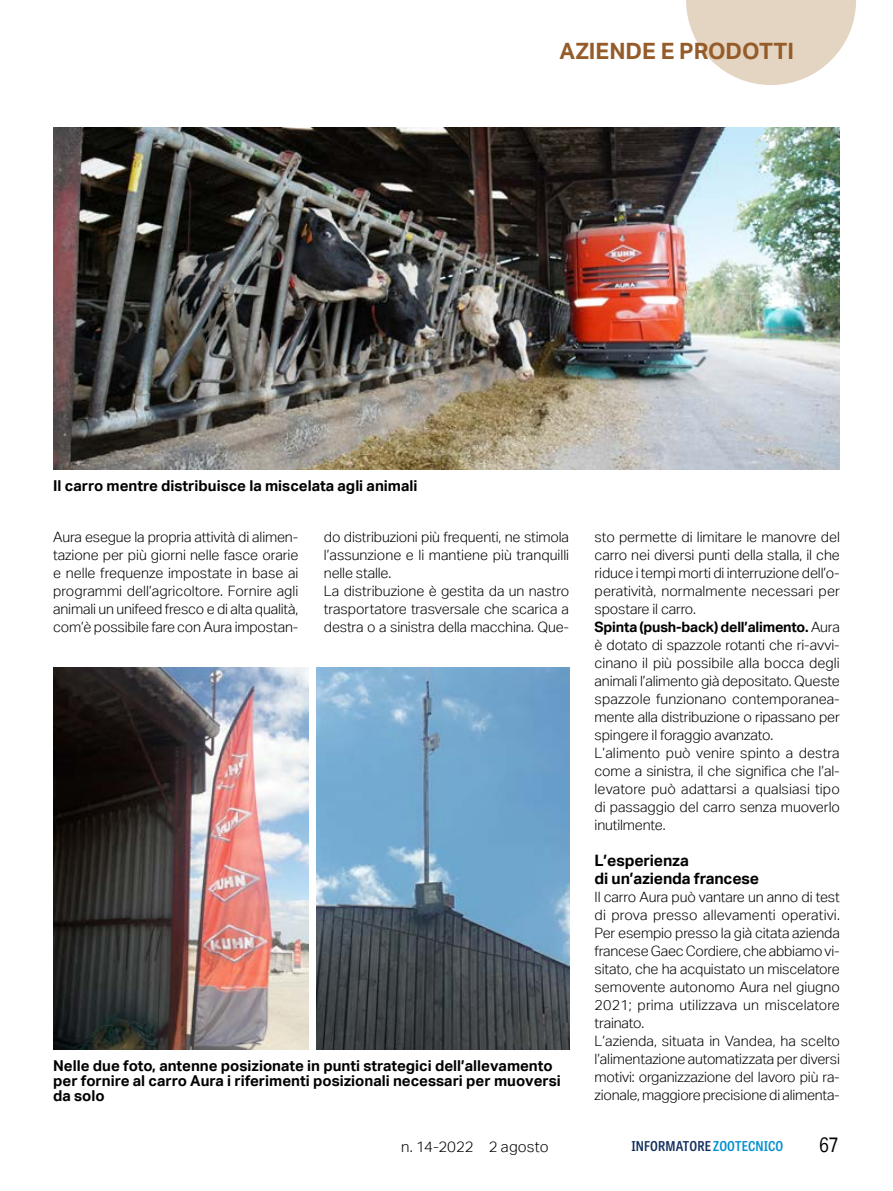
<style>
.page{position:relative;width:893px;height:1191px;background:#fff}
.page>*{position:absolute;margin:0;border:0;box-sizing:border-box;transform-origin:0 0}
.t1{font:700 22.5px "Aktiv Grotesk";color:#955c29}
.t2{font:21px "Aktiv Grotesk";color:#000;scale:.8 1}
.iz20_titoletto_infra{font:700 15.75px "Aktiv Grotesk";letter-spacing:-.01em;color:#000}
.iz20_didascalia{font:700 15px/15px "Aktiv Grotesk";color:#000}
.t3{font:300 15px "Aktiv Grotesk";color:#000}
.iz20_testo{font:300 14.25px/18px "Aktiv Grotesk";letter-spacing:-.01em;color:#000;text-align:justify}
.t4{font:600 semi-condensed 13.5px "Tablet Gothic";letter-spacing:.01em;color:#122e5c}
.s1{font-weight:700}
.s2{color:#008fcf}
</style>
<div class="page">
<svg style="left:686px;top:0;width:170px;height:85px"></svg>
<img style="left:53px;top:128px;width:787px;height:342px">
<img style="left:53px;top:668px;width:255px;height:382px">
<img style="left:316px;top:668px;width:253px;height:382px">
<h1 class="t1" style="left:559px;top:37px;width:236px">AZIENDE E PRODOTTI</h1>
<p class="iz20_didascalia" style="left:53px;top:477px;width:366px">Il carro mentre distribuisce la miscelata agli animali</p>
<p class="iz20_testo" style="left:53px;top:528px;width:247px">Aura esegue la propria attività di alimen&shy;tazione per più giorni nelle fasce orarie e nelle frequenze impostate in base ai programmi dell’agricoltore. Fornire agli animali un unifeed fresco e di alta qualità, com’è possibile fare con Aura impostan-</p>
<p class="iz20_testo" style="left:324px;top:528px;width:247px">do distribuzioni più frequenti, ne stimola l’assunzione e li mantiene più tranquilli nelle stalle.</p>
<p class="iz20_testo" style="left:324px;top:582px;width:247px">La distribuzione è gestita da un nastro trasportatore trasversale che scarica a destra o a sinistra della macchina. Que-</p>
<p class="iz20_didascalia" style="left:53px;top:1058px;width:509px">Nelle due foto, antenne posizionate in punti strategici dell’allevamento per fornire al carro Aura i riferimenti posizionali necessari per muoversi da solo</p>
<p class="iz20_testo" style="left:595px;top:528px;width:247px">sto permette di limitare le manovre del carro nei diversi punti della stalla, il che riduce i tempi morti di interruzione dell’o&shy;peratività, normalmente necessari per spostare il carro.</p>
<p class="iz20_testo" style="left:595px;top:618px;width:247px"><span class="s1">Spinta (push-back) dell’alimento.</span> Aura è dotato di spazzole rotanti che ri-avvi&shy;cinano il più possibile alla bocca degli animali l’alimento già depositato. Queste spazzole funzionano contemporanea&shy;mente alla distribuzione o ripassano per spingere il foraggio avanzato.</p>
<p class="iz20_testo" style="left:595px;top:744px;width:247px">L’alimento può venire spinto a destra come a sinistra, il che significa che l’al&shy;levatore può adattarsi a qualsiasi tipo di passaggio del carro senza muoverlo inutilmente.</p>
<p class="iz20_titoletto_infra" style="left:595px;top:850px;width:96px">L’esperienza</p>
<p class="iz20_titoletto_infra" style="left:595px;top:868px;width:166px">di un’azienda francese</p>
<p class="iz20_testo" style="left:595px;top:888px;width:247px">Il carro Aura può vantare un anno di test di prova presso allevamenti operativi.<br>Per esempio presso la già citata azienda francese Gaec Cordiere, che abbiamo vi&shy;sitato, che ha acquistato un miscelatore semovente autonomo Aura nel giugno 2021; prima utilizzava un miscelatore trainato.</p>
<p class="iz20_testo" style="left:595px;top:1032px;width:247px">L’azienda, situata in Vandea, ha scelto l’alimentazione automatizzata per diversi motivi: organizzazione del lavoro più ra&shy;zionale, maggiore precisione di alimenta-</p>
<p class="t3" style="left:401px;top:1138px;width:149px">n. 14-2022 2 agosto</p>
<p class="t4" style="left:631px;top:1137px;width:153px">INFORMATORE <span class="s2">ZOOTECNICO</span></p>
<h2 class="t2" style="left:819px;top:1132px;width:26px">67</h2>
</div>
